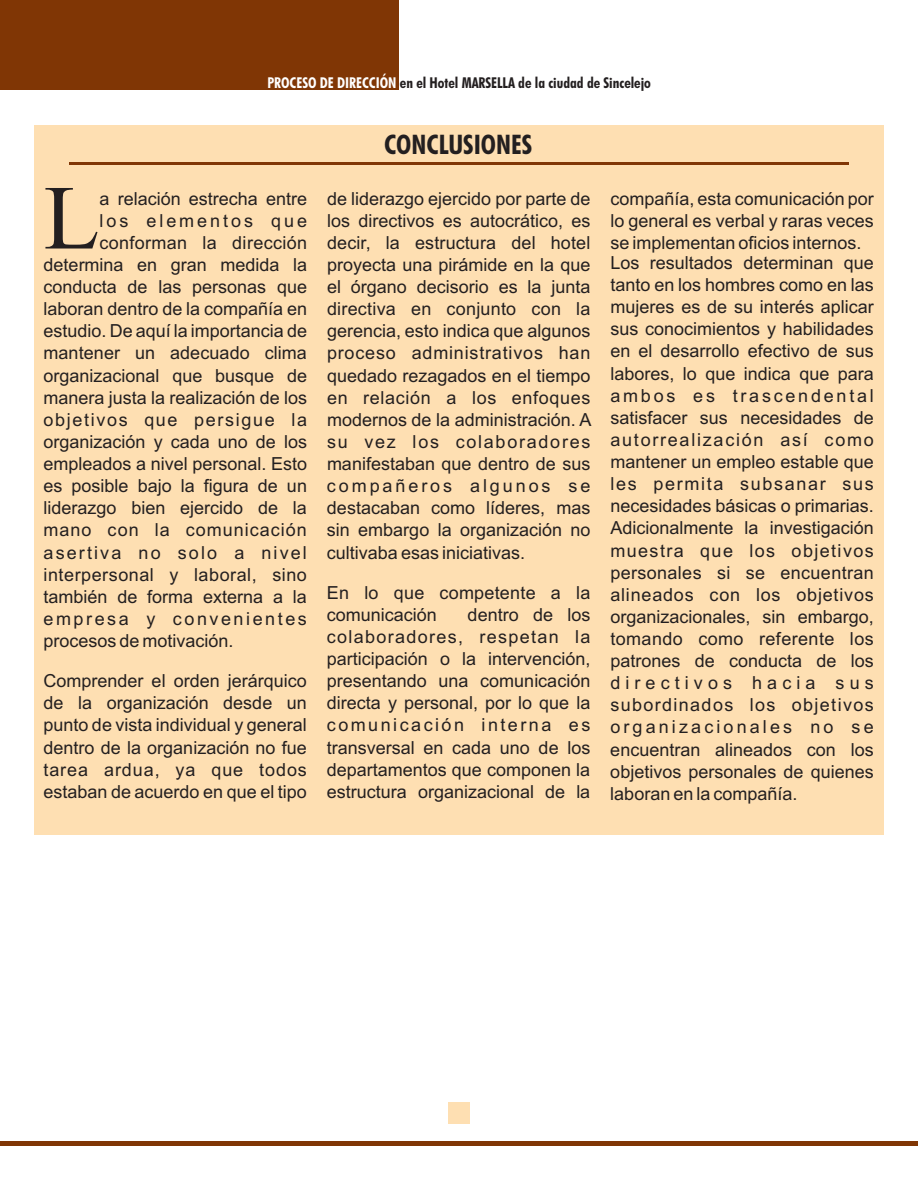
<style>
.page{position:relative;width:918px;height:1188px;background:#fff}
.page>*{position:absolute;margin:0;border:0;box-sizing:border-box;transform-origin:0 0}
.t1{font:91.35px "Times New Roman";color:#231f20}
.t2{font:700 condensed 27px "Futura BT";color:#231f20}
.t3{font:18px/22px "Arial";color:#231f20}
.t4{font:18px/22px "Arial";letter-spacing:.02em;color:#231f20;text-align:right}
.t5{font:18px "Arial";letter-spacing:.135em;color:#231f20}
.t6{font:18px "Arial";letter-spacing:.075em;color:#231f20}
.t7{font:18px "Arial";letter-spacing:.14em;color:#231f20}
.t8{font:18px "Arial";letter-spacing:.03em;color:#231f20}
.t9{font:18px "Arial";letter-spacing:.08em;color:#231f20}
.t10{font:700 condensed 15px "Futura BT";color:#231f20}
.s1{color:#fff}
</style>
<div class="page">
<div style="left:34px;top:125px;width:850px;height:710px;background:#fedfb2"></div>
<div style="left:0;top:0;width:398px;height:89px;background:#803605"></div>
<hr style="left:0;top:1141px;width:918px;height:4px;background:#803605">
<hr style="left:69px;top:163px;width:780px;height:2px;background:#803605">
<div style="left:448px;top:1102px;width:21px;height:21px;background:#fedfb2"></div>
<p class="t10" style="left:267px;top:76px;width:385px"><span class="s1">PROCESO DE DIRECCIÓN</span> en el Hotel MARSELLA de la ciudad de Sincelejo</p>
<h2 class="t2" style="left:384px;top:133px;width:150px">CONCLUSIONES</h2>
<p class="t3" style="left:99px;top:189px;width:776px">a relación estrecha entre de liderazgo ejercido por parte de compañía, esta comunicación por l o s e l e m e n t o s q u e los directivos es autocrático, es lo general es verbal y raras veces</p>
<h1 class="t1" style="left:44px;top:185px;width:57px">L</h1>
<p class="t3" style="left:44px;top:233px;width:832px;text-indent:56px">conforman la dirección decir, la estructura del hotel se implementan oficios internos. determina en gran medida la proyecta una pirámide en la que Los resultados determinan que conducta de las personas que el órgano decisorio es la junta tanto en los hombres como en las laboran dentro de la compañía en directiva en conjunto con la mujeres es de su interés aplicar estudio. De aquí la importancia de gerencia, esto indica que algunos sus conocimientos y habilidades mantener un adecuado clima proceso administrativos han en el desarrollo efectivo de sus organizacional que busque de quedado rezagados en el tiempo labores, lo que indica que para manera justa la realización de los en relación a los enfoques</p>
<p class="t3" style="left:44px;top:385px;width:832px;line-height:24.2px;text-align:right">ambos es trascendental<br>objetivos que persigue la modernos de la administración. A satisfacer sus necesidades de</p>
<p class="t3" style="left:44px;top:432px;width:832px;text-align:justify">organización y cada uno de los su vez los colaboradores autorrealización así como empleados a nivel personal. Esto manifestaban que dentro de sus mantener un empleo estable que es posible bajo la figura de un compañeros algunos se les permita subsanar sus liderazgo bien ejercido de la destacaban como líderes, mas necesidades básicas o primarias. mano con la comunicación sin embargo la organización no Adicionalmente la investigación asertiva no solo a nivel cultivaba esas iniciativas.</p>
<p class="t9" style="left:610px;top:543px;width:265px">muestra que los objetivos</p>
<p class="t4" style="left:44px;top:563px;width:832px">personales si se encuentran<br>también de forma externa a la En lo que competente a la alineados con los objetivos</p>
<p class="t7" style="left:44px;top:612px;width:395px">empresa y convenientes comunicación</p>
<p class="t3" style="left:468px;top:607px;width:408px">dentro de los organizacionales, sin embargo,</p>
<p class="t3" style="left:44px;top:631px;width:192px">procesos de motivación.</p>
<p class="t6" style="left:327px;top:630px;width:548px">colaboradores, respetan la tomando como referente los</p>
<p class="t3" style="left:327px;top:649px;width:548px">participación o la intervención, patrones de conducta de los</p>
<p class="t3" style="left:44px;top:672px;width:832px">Comprender el orden jerárquico presentando una comunicación d i r e c t i v o s h a c i a s u s</p>
<p class="t3" style="left:44px;top:694px;width:832px">de la organización desde un directa y personal, por lo que la subordinados los objetivos</p>
<p class="t5" style="left:43px;top:718px;width:832px">punto de vista individual y general comunicación interna es organizacionales no se</p>
<p class="t3" style="left:43px;top:738px;width:832px">dentro de la organización no fue transversal en cada uno de los encuentran alineados con los</p>
<p class="t3" style="left:43px;top:760px;width:832px">tarea ardua, ya que todos departamentos que componen la objetivos personales de quienes</p>
<p class="t3" style="left:43px;top:782px;width:755px">estaban de acuerdo en que el tipo estructura organizacional de la laboran en la compañía.</p>
<p class="t8" style="left:44px;top:568px;width:265px">interpersonal y laboral, sino</p>
</div>
